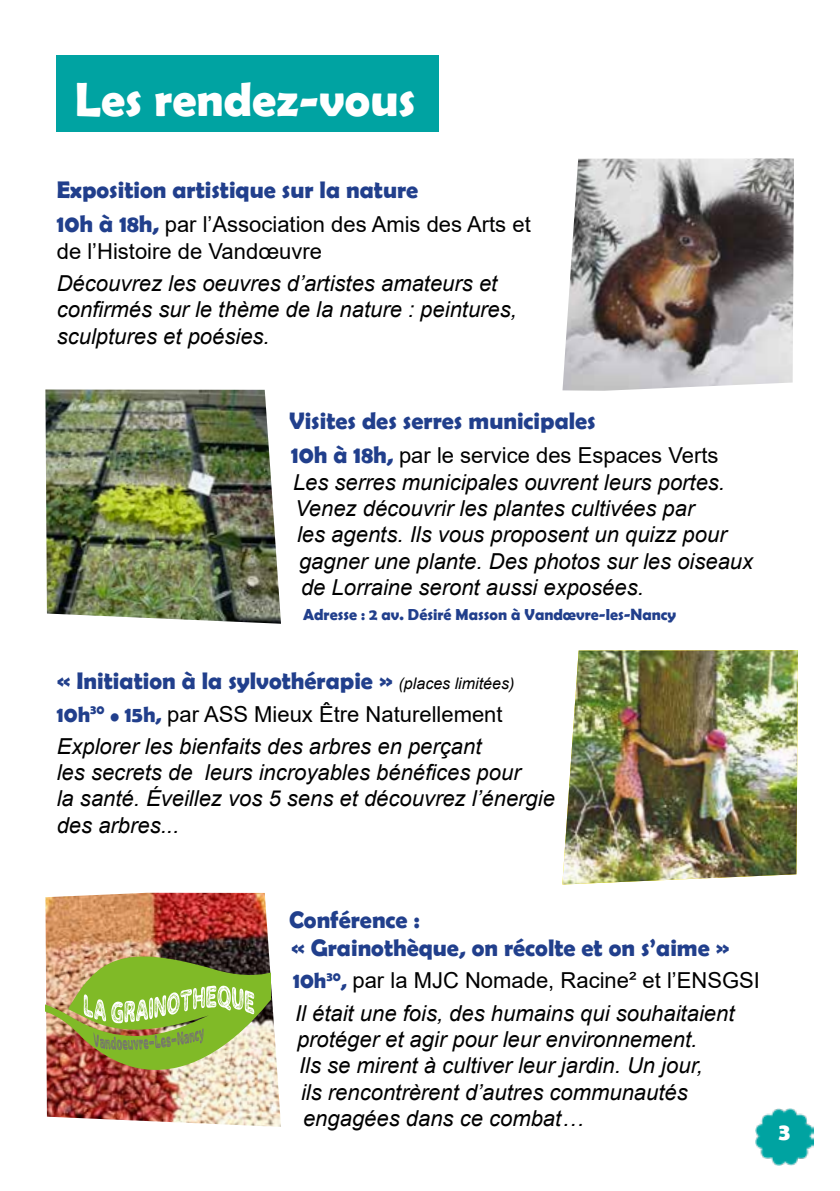
<style>
.page{position:relative;width:840px;height:1191px;background:#fff}
.page>*{position:absolute;margin:0;border:0;box-sizing:border-box;transform-origin:0 0}
.t1{font:700 48px "Berlin Sans FB Demi";color:#fff}
.t2{font:700 24px/28.8px "Berlin Sans FB Demi";color:#213f8c}
.t3{font:700 24px "Berlin Sans FB Demi";color:#fff}
.t4{font:italic 22px/26.4px "Arial";color:#000}
.t5{font:22px/26.4px "Arial";color:#000}
.t6{font:700 16px "Berlin Sans FB Demi";color:#213f8c}
.s1{font-family:"Berlin Sans FB Demi";font-weight:700;font-size:24px;color:#213f8c}
.s2{font-family:"Arial";font-weight:400;font-style:italic;font-size:16px;color:#000}
.s3{font-family:"Berlin Sans FB Demi";font-weight:700;font-style:normal;color:#213f8c}
.s4{font-family:"Berlin Sans FB Demi";font-weight:700;font-style:normal;font-size:16px;color:#213f8c}
.s5{font-style:normal}
</style>
<div class="page">
<img style="left:755px;top:1108px;width:57px;height:57px">
<img style="left:562px;top:158px;width:231px;height:233px">
<img style="left:45px;top:389px;width:236px;height:235px">
<img style="left:562px;top:650px;width:235px;height:234px">
<img style="left:45px;top:892px;width:236px;height:234px">
<div style="left:57px;top:55px;width:382px;height:77px;background:#00a3a2"></div>
<img style="left:45px;top:941px;width:225px;height:140px">
<h1 class="t1" style="left:75px;top:72px;width:342px">Les rendez-vous</h1>
<p class="t2" style="left:57px;top:175px;width:363px">Exposition artistique sur la nature</p>
<p class="t5" style="left:57px;top:211px;width:475px"><span class="s1">10h à 18h,</span> par l’Association des Amis des Arts et de l’Histoire de Vandœuvre</p>
<p class="t4" style="left:57px;top:270px;width:461px">Découvrez les oeuvres d’artistes amateurs et confirmés sur le thème de la nature : peintures, sculptures et poésies.</p>
<p class="t2" style="left:289px;top:406px;width:308px">Visites des serres municipales</p>
<p class="t5" style="left:291px;top:442px;width:429px"><span class="s1">10h à 18h,</span> par le service des Espaces Verts</p>
<p class="t4" style="left:293px;top:469px;width:433px">Les serres municipales ouvrent leurs portes.</p>
<p class="t4" style="left:295px;top:495px;width:401px">Venez découvrir les plantes cultivées par</p>
<p class="t4" style="left:297px;top:522px;width:431px">les agents. Ils vous proposent un quizz pour</p>
<p class="t4" style="left:299px;top:548px;width:455px">gagner une plante. Des photos sur les oiseaux</p>
<p class="t4" style="left:301px;top:574px;width:344px">de Lorraine seront aussi exposées.</p>
<p class="t6" style="left:303px;top:605px;width:374px">Adresse : 2 av. Désiré Masson à Vandœvre-les-Nancy</p>
<p class="t2" style="left:57px;top:666px;width:459px">« Initiation à la sylvothérapie » <span class="s2">(places limitées)</span></p>
<p class="t4" style="left:57px;top:698px;width:447px;line-height:32px"><span class="s3">10h</span><sup>30</sup> <span class="s4">•</span> <span class="s3">15h,</span> <span class="s5">par ASS Mieux Être Naturellement<br></span>Explorer les bienfaits des arbres en perçant</p>
<p class="t4" style="left:57px;top:759px;width:499px">les secrets de leurs incroyables bénéfices pour<br>la santé. Éveillez vos 5 sens et découvrez l’énergie des arbres...</p>
<p class="t2" style="left:289px;top:904px;width:442px">Conférence :<br>« Grainothèque, on récolte et on s’aime »</p>
<p class="t4" style="left:293px;top:965px;width:468px;line-height:32px"><span class="s3">10h</span><sup>30</sup><span class="s3">,</span> <span class="s5">par la MJC Nomade, Racine² et l’ENSGSI<br></span>Il était une fois, des humains qui souhaitaient</p>
<p class="t4" style="left:297px;top:1026px;width:407px">protéger et agir pour leur environnement.<br>Ils se mirent à cultiver leur jardin. Un jour, ils rencontrèrent d’autres communautés engagées dans ce combat…</p>
<p class="t3" style="left:778px;top:1117px;width:13px">3</p>
</div>
